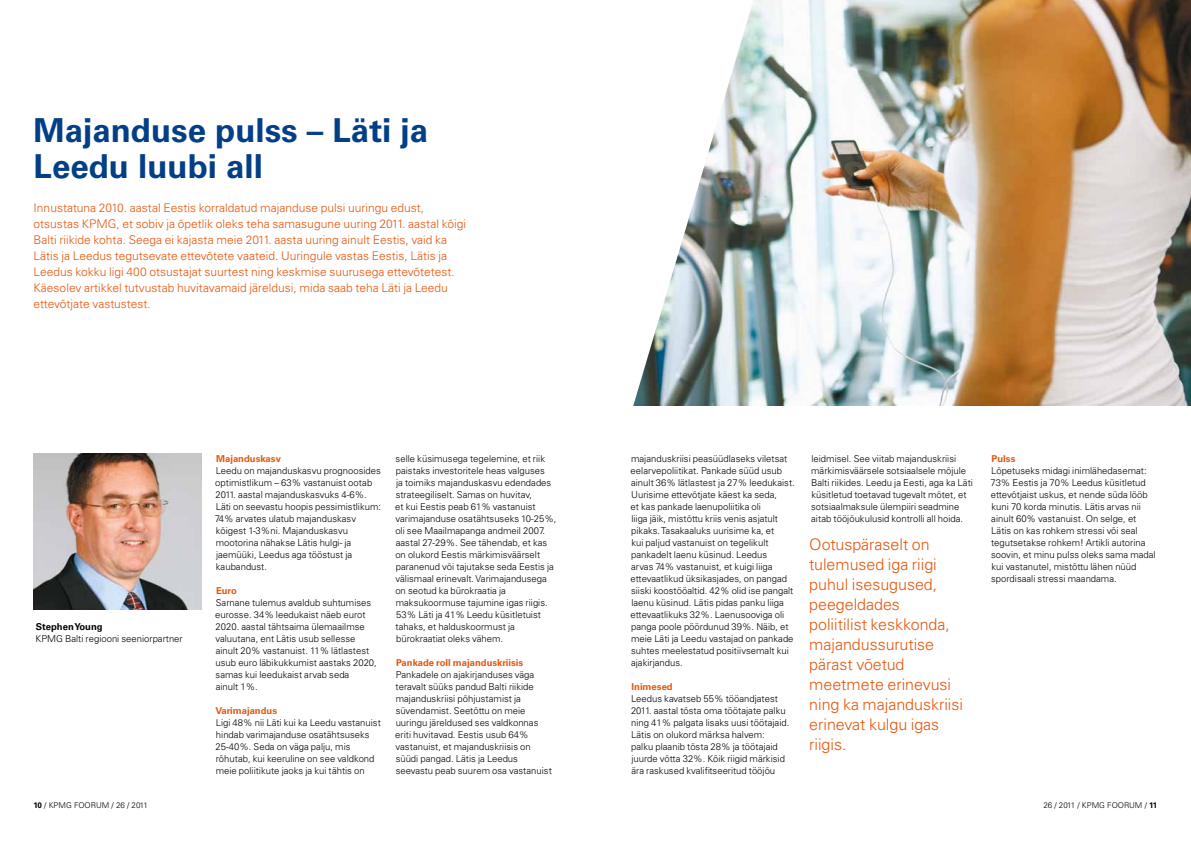
<style>
.page{position:relative;width:1191px;height:842px;background:#fff}
.page>*{position:absolute;margin:0;border:0;box-sizing:border-box;transform-origin:0 0}
.t1{font:700 33px/36px "Univers LT Std";color:#023f87}
.t2{font:300 16px/20px "Univers LT Std";color:#e5560b}
.t3{font:300 12px/16px "Univers LT Std";color:#e5560b}
.t4{font:300 9.5px/12px "Univers LT Std";color:#000}
.t5{font:700 9.5px "Univers LT Std";color:#e5560b}
.t6{font:700 9.5px "Univers LT Std";color:#000}
.t7{font:300 8px "Univers LT Std";color:#000}
.s1{font-weight:700}
</style>
<div class="page">
<img style="left:753px;top:0;width:438px;height:405px">
<svg style="left:633px;top:4px;width:120px;height:402px"></svg>
<img style="left:34px;top:454px;width:168px;height:156px">
<h1 class="t1" style="left:34px;top:112px;width:396px">Majanduse pulss – Läti ja<br>Leedu luubi all</h1>
<p class="t3" style="left:34px;top:199px;width:434px">Innustatuna 2010. aastal Eestis korraldatud majanduse pulsi uuringu edust, otsustas KPMG, et sobiv ja õpetlik oleks teha samasugune uuring 2011. aastal kõigi Balti riikide kohta. Seega ei kajasta meie 2011. aasta uuring ainult Eestis, vaid ka Lätis ja Leedus tegutsevate ettevõtete vaateid. Uuringule vastas Eestis, Lätis ja Leedus kokku ligi 400 otsustajat suurtest ning keskmise suurusega ettevõtetest.<br>Käesolev artikkel tutvustab huvitavamaid järeldusi, mida saab teha Läti ja Leedu ettevõtjate vastustest.</p>
<p class="t6" style="left:36px;top:621px;width:68px">Stephen Young</p>
<p class="t4" style="left:36px;top:632px;width:149px">KPMG Balti regiooni seeniorpartner</p>
<p class="t5" style="left:216px;top:453px;width:66px">Majanduskasv</p>
<p class="t4" style="left:215px;top:464px;width:168px">Leedu on majanduskasvu prognoosides optimistlikum – 63% vastanuist ootab 2011. aastal majanduskasvuks 4-6%.<br>Läti on seevastu hoopis pessimistlikum:<br>74% arvates ulatub majanduskasv kõigest 1-3%ni. Majanduskasvu mootorina nähakse Lätis hulgi- ja jaemüüki, Leedus aga tööstust ja kaubandust.</p>
<p class="t5" style="left:216px;top:585px;width:22px">Euro</p>
<p class="t4" style="left:215px;top:596px;width:163px">Sarnane tulemus avaldub suhtumises eurosse. 34% leedukaist näeb eurot 2020. aastal tähtsaima ülemaailmse valuutana, ent Lätis usub sellesse ainult 20% vastanuist. 11% lätlastest usub euro läbikukkumist aastaks 2020, samas kui leedukaist arvab seda<br>ainult 1%.</p>
<p class="t5" style="left:216px;top:705px;width:63px">Varimajandus</p>
<p class="t4" style="left:215px;top:716px;width:167px">Ligi 48% nii Läti kui ka Leedu vastanuist hindab varimajanduse osatähtsuseks 25-40%. Seda on väga palju, mis rõhutab, kui keeruline on see valdkond meie poliitikute jaoks ja kui tähtis on</p>
<p class="t4" style="left:395px;top:452px;width:163px">selle küsimusega tegelemine, et riik paistaks investoritele heas valguses<br>ja toimiks majanduskasvu edendades strateegiliselt. Samas on huvitav,<br>et kui Eestis peab 61% vastanuist varimajanduse osatähtsuseks 10-25%, oli see Maailmapanga andmeil 2007. aastal 27-29%. See tähendab, et kas on olukord Eestis märkimisväärselt paranenud või tajutakse seda Eestis ja välismaal erinevalt. Varimajandusega on seotud ka bürokraatia ja maksukoormuse tajumine igas riigis.<br>53% Läti ja 41% Leedu küsitletuist tahaks, et halduskoormust ja bürokraatiat oleks vähem.</p>
<p class="t5" style="left:396px;top:657px;width:129px">Pankade roll majanduskriisis</p>
<p class="t4" style="left:395px;top:668px;width:158px">Pankadele on ajakirjanduses väga teravalt süüks pandud Balti riikide majanduskriisi põhjustamist ja süvendamist. Seetõttu on meie uuringu järeldused ses valdkonnas eriti huvitavad. Eestis usub 64% vastanuist, et majanduskriisis on süüdi pangad. Lätis ja Leedus seevastu peab suurem osa vastanuist</p>
<p class="t4" style="left:630px;top:452px;width:166px">majanduskriisi peasüüdlaseks viletsat eelarvepoliitikat. Pankade süüd usub ainult 36% lätlastest ja 27% leedukaist.<br>Uurisime ettevõtjate käest ka seda,<br>et kas pankade laenupoliitika oli<br>liiga jäik, mistõttu kriis venis asjatult pikaks. Tasakaaluks uurisime ka, et<br>kui paljud vastanuist on tegelikult pankadelt laenu küsinud. Leedus<br>arvas 74% vastanuist, et kuigi liiga ettevaatlikud üksikasjades, on pangad siiski koostööaltid. 42% olid ise pangalt laenu küsinud. Lätis pidas panku liiga ettevaatlikuks 32%. Laenusooviga oli panga poole pöördunud 39%. Näib, et meie Läti ja Leedu vastajad on pankade suhtes meelestatud positiivsemalt kui ajakirjandus.</p>
<p class="t5" style="left:631px;top:681px;width:43px">Inimesed</p>
<p class="t4" style="left:631px;top:692px;width:160px">Leedus kavatseb 55% tööandjatest 2011. aastal tõsta oma töötajate palku ning 41% palgata lisaks uusi töötajaid.<br>Lätis on olukord märksa halvem:<br>palku plaanib tõsta 28% ja töötajaid juurde võtta 32%. Kõik riigid märkisid ära raskused kvalifitseeritud tööjõu</p>
<p class="t4" style="left:811px;top:452px;width:163px">leidmisel. See viitab majanduskriisi märkimisväärsele sotsiaalsele mõjule Balti riikides. Leedu ja Eesti, aga ka Läti küsitletud toetavad tugevalt mõtet, et sotsiaalmaksule ülempiiri seadmine aitab tööjõukulusid kontrolli all hoida.</p>
<h2 class="t2" style="left:809px;top:534px;width:155px">Ootuspäraselt on tulemused iga riigi puhul isesugused, peegeldades<br>poliitilist keskkonda, majandussurutise pärast võetud meetmete erinevusi ning ka majanduskriisi erinevat kulgu igas riigis.</h2>
<p class="t5" style="left:991px;top:453px;width:25px">Pulss</p>
<p class="t4" style="left:990px;top:464px;width:167px">Lõpetuseks midagi inimlähedasemat:<br>73% Eestis ja 70% Leedus küsitletud ettevõtjaist uskus, et nende süda lööb kuni 70 korda minutis. Lätis arvas nii ainult 60% vastanuist. On selge, et Lätis on kas rohkem stressi või seal tegutsetakse rohkem! Artikli autorina soovin, et minu pulss oleks sama madal kui vastanutel, mistõttu lähen nüüd spordisaali stressi maandama.</p>
<p class="t7" style="left:34px;top:801px;width:116px"><span class="s1">10</span> / KPMG FOORUM / 26 / 2011</p>
<p class="t7" style="left:1043px;top:801px;width:115px">26 / 2011 / KPMG FOORUM / <span class="s1">11</span></p>
</div>
